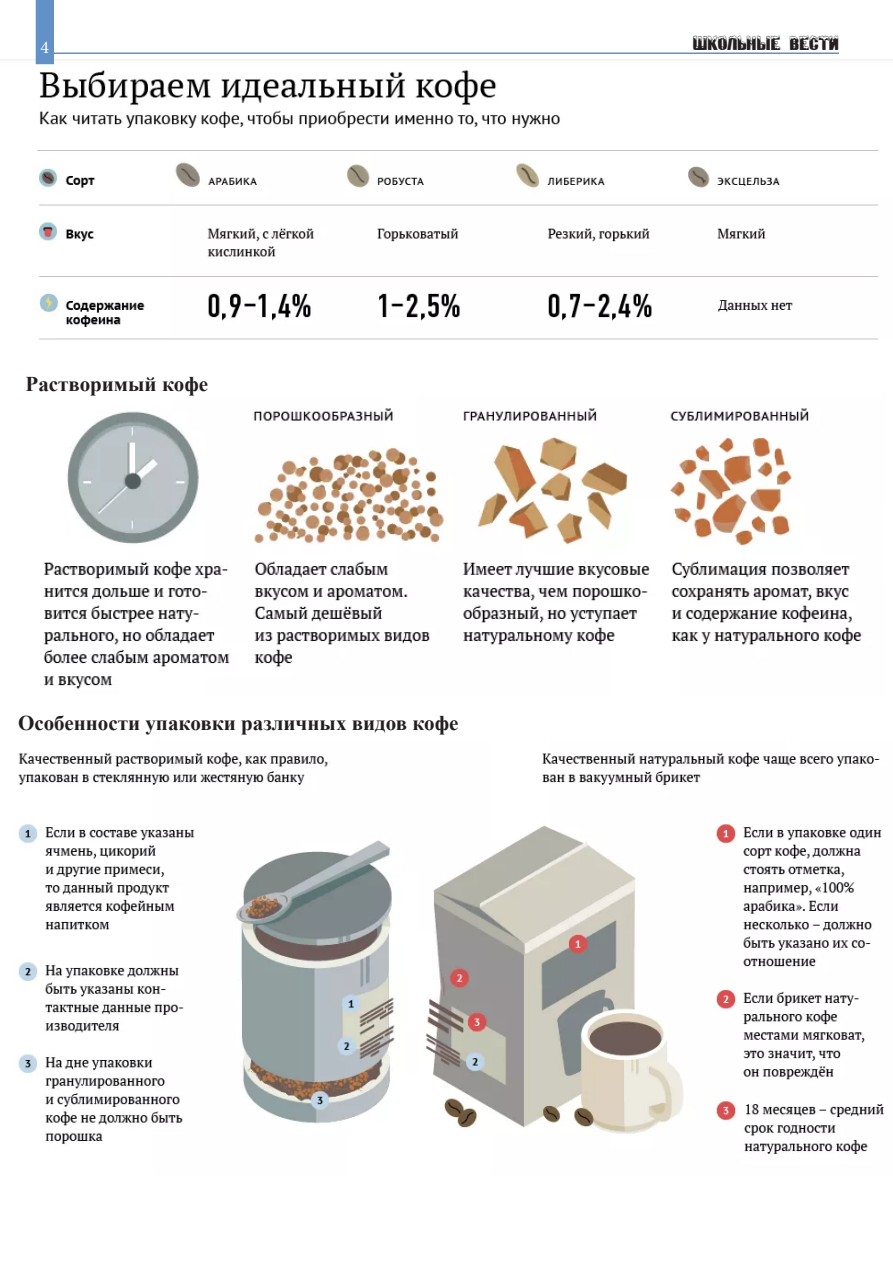
<style>
.page{position:relative;width:893px;height:1263px;background:#fff}
.page>*{position:absolute;margin:0;border:0;box-sizing:border-box;transform-origin:0 0}
.лид{font:700 21px "Times New Roman";color:#231f20}
.t1{font:18px "Zanesennyj";color:#231f20}
.t2{font:18px "Minion Pro";color:#fff}
</style>
<div class="page">
<img style="left:0;top:59px;width:893px;height:281px">
<hr style="left:54px;top:53px;width:785px;height:1px;background:#6191c7">
<div style="left:36px;top:1px;width:17px;height:62px;background:#6191c7"></div>
<div style="left:36px;top:0;width:18px;height:64px;border:2px solid #6191c7"></div>
<img style="left:18px;top:752px;width:866px;height:402px">
<img style="left:43px;top:408px;width:819px;height:281px">
<p class="t2" style="left:41px;top:35px;width:10px">4</p>
<p class="t1" style="left:693px;top:33px;width:147px">школьные вести</p>
<p class="лид" style="left:26px;top:370px;width:184px">Растворимый кофе</p>
<p class="лид" style="left:18px;top:708px;width:442px">Особенности упаковки различных видов кофе</p>
</div>
